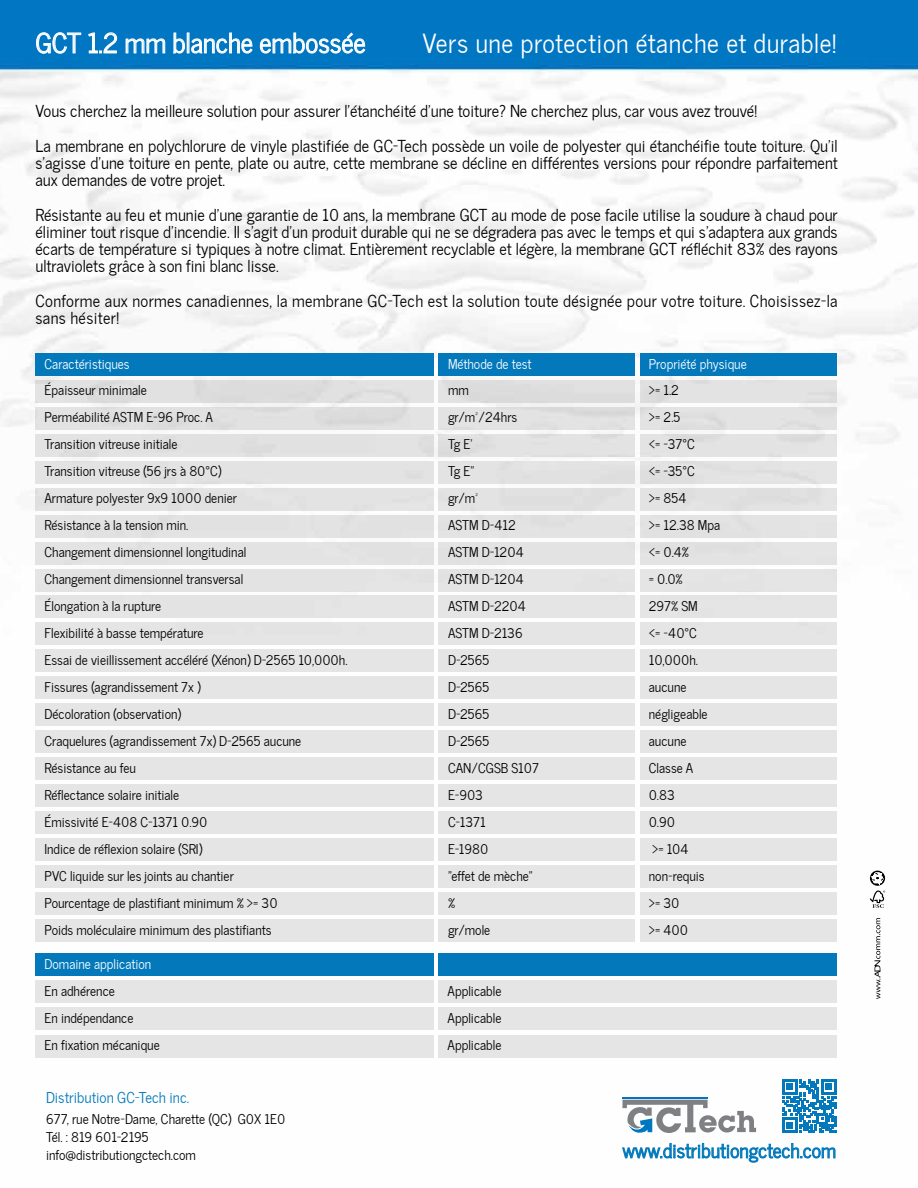
<style>
.page{position:relative;width:918px;height:1188px;background:#fff}
.page>*{position:absolute;margin:0;border:0;box-sizing:border-box;transform-origin:0 0}
.t1{font:27px "News Cycle";color:#fff}
.t2{font:26.4px "News Cycle";letter-spacing:.02em;color:#fff}
.t3{font:19.5px "News Cycle";color:#0379bc}
.t4{font:16.5px/17.2px "News Cycle";color:#000}
.t5{font:16.5px/17.2px "News Cycle";letter-spacing:.02em;color:#000}
.t6{font:15px "News Cycle";color:#0379bc}
.t7{font:13.5px/27px "News Cycle";color:#000}
.t8{font:13.5px "News Cycle";color:#fff}
</style>
<div class="page">
<img style="left:0;top:0;width:918px;height:1133px">
<svg style="left:36px;top:32px;width:46px;height:22px"></svg>
<svg style="left:88px;top:32px;width:29px;height:22px"></svg>
<svg style="left:125px;top:38px;width:41px;height:16px"></svg>
<svg style="left:173px;top:32px;width:12px;height:22px"></svg>
<div style="left:187px;top:33px;width:2px;height:20px;border:1px solid #fff"></div>
<svg style="left:191px;top:32px;width:62px;height:22px"></svg>
<svg style="left:260px;top:32px;width:106px;height:22px;background:#489cd3"></svg>
<div style="left:36px;top:353px;width:398px;height:23px;background:#0379bc"></div>
<div style="left:438px;top:353px;width:197px;height:23px;background:#0379bc"></div>
<div style="left:640px;top:353px;width:196px;height:23px;background:#0379bc"></div>
<div style="left:36px;top:380px;width:398px;height:23px;background:#e0e0e0"></div>
<div style="left:438px;top:380px;width:197px;height:23px;background:#dcdcdc"></div>
<div style="left:640px;top:380px;width:196px;height:23px;background:#e3e3e3"></div>
<div style="left:36px;top:407px;width:398px;height:23px;background:#e1e1e1"></div>
<div style="left:438px;top:407px;width:197px;height:23px;background:#e3e3e3"></div>
<div style="left:640px;top:407px;width:196px;height:23px;background:#e3e3e3"></div>
<div style="left:36px;top:434px;width:398px;height:23px;background:#e1e1e1"></div>
<div style="left:438px;top:434px;width:197px;height:23px;background:#e3e3e3"></div>
<div style="left:640px;top:434px;width:196px;height:23px;background:#e3e3e3"></div>
<div style="left:36px;top:461px;width:398px;height:23px;background:#e3e3e3"></div>
<div style="left:438px;top:461px;width:197px;height:23px;background:#e2e2e2"></div>
<div style="left:640px;top:461px;width:196px;height:23px;background:#e3e3e3"></div>
<div style="left:36px;top:488px;width:398px;height:23px;background:#e3e3e3"></div>
<div style="left:438px;top:488px;width:197px;height:23px;background:#e1e1e1"></div>
<div style="left:640px;top:488px;width:196px;height:23px;background:#e1e1e1"></div>
<div style="left:36px;top:515px;width:398px;height:22px;background:#e1e1e1"></div>
<div style="left:438px;top:515px;width:197px;height:22px;background:#e3e3e3"></div>
<div style="left:640px;top:515px;width:196px;height:22px;background:#e3e3e3"></div>
<div style="left:36px;top:542px;width:398px;height:22px;background:#e3e3e3"></div>
<div style="left:438px;top:542px;width:197px;height:22px;background:#e3e3e3"></div>
<div style="left:640px;top:542px;width:196px;height:22px;background:#e3e3e3"></div>
<div style="left:36px;top:569px;width:398px;height:22px;background:#e3e3e3"></div>
<div style="left:438px;top:569px;width:197px;height:22px;background:#e5e5e5"></div>
<div style="left:640px;top:569px;width:196px;height:22px;background:#e5e5e5"></div>
<div style="left:36px;top:596px;width:398px;height:22px;background:#e5e5e5"></div>
<div style="left:438px;top:596px;width:197px;height:22px;background:#e5e5e5"></div>
<div style="left:640px;top:596px;width:196px;height:22px;background:#e5e5e5"></div>
<div style="left:36px;top:623px;width:398px;height:22px;background:#e5e5e5"></div>
<div style="left:438px;top:623px;width:197px;height:22px;background:#e5e5e5"></div>
<div style="left:640px;top:623px;width:196px;height:22px;background:#e5e5e5"></div>
<div style="left:36px;top:650px;width:398px;height:22px;background:#e5e5e5"></div>
<div style="left:438px;top:650px;width:197px;height:22px;background:#e5e5e5"></div>
<div style="left:640px;top:650px;width:196px;height:22px;background:#e5e5e5"></div>
<div style="left:36px;top:676px;width:398px;height:23px;background:#e5e5e5"></div>
<div style="left:438px;top:676px;width:197px;height:23px;background:#e5e5e5"></div>
<div style="left:640px;top:676px;width:196px;height:23px;background:#e5e5e5"></div>
<div style="left:36px;top:703px;width:398px;height:23px;background:#e5e5e5"></div>
<div style="left:438px;top:703px;width:197px;height:23px;background:#e5e5e5"></div>
<div style="left:640px;top:703px;width:196px;height:23px;background:#e5e5e5"></div>
<div style="left:36px;top:730px;width:398px;height:23px;background:#e5e5e5"></div>
<div style="left:438px;top:730px;width:197px;height:23px;background:#e5e5e5"></div>
<div style="left:640px;top:730px;width:196px;height:23px;background:#e5e5e5"></div>
<div style="left:36px;top:757px;width:398px;height:23px;background:#e5e5e5"></div>
<div style="left:438px;top:757px;width:197px;height:23px;background:#e5e5e5"></div>
<div style="left:640px;top:757px;width:196px;height:23px;background:#e5e5e5"></div>
<div style="left:36px;top:784px;width:398px;height:23px;background:#e5e5e5"></div>
<div style="left:438px;top:784px;width:197px;height:23px;background:#e5e5e5"></div>
<div style="left:640px;top:784px;width:196px;height:23px;background:#e5e5e5"></div>
<div style="left:36px;top:811px;width:398px;height:23px;background:#e5e5e5"></div>
<div style="left:438px;top:811px;width:197px;height:23px;background:#e5e5e5"></div>
<div style="left:640px;top:811px;width:196px;height:23px;background:#e5e5e5"></div>
<div style="left:36px;top:838px;width:398px;height:23px;background:#e5e5e5"></div>
<div style="left:438px;top:838px;width:197px;height:23px;background:#e5e5e5"></div>
<div style="left:640px;top:838px;width:196px;height:23px;background:#e5e5e5"></div>
<div style="left:36px;top:865px;width:398px;height:23px;background:#e5e5e5"></div>
<div style="left:438px;top:865px;width:197px;height:23px;background:#e5e5e5"></div>
<div style="left:640px;top:865px;width:196px;height:23px;background:#e5e5e5"></div>
<div style="left:36px;top:892px;width:398px;height:23px;background:#e5e5e5"></div>
<div style="left:438px;top:892px;width:197px;height:23px;background:#e5e5e5"></div>
<div style="left:640px;top:892px;width:196px;height:23px;background:#e5e5e5"></div>
<div style="left:36px;top:919px;width:398px;height:23px;background:#e5e5e5"></div>
<div style="left:438px;top:919px;width:197px;height:23px;background:#e5e5e5"></div>
<div style="left:640px;top:919px;width:196px;height:23px;background:#e5e5e5"></div>
<div style="left:36px;top:953px;width:398px;height:23px;background:#0379bc"></div>
<div style="left:438px;top:953px;width:398px;height:23px;background:#0379bc"></div>
<div style="left:36px;top:980px;width:398px;height:23px;background:#e5e5e5"></div>
<div style="left:438px;top:980px;width:398px;height:23px;background:#e5e5e5"></div>
<div style="left:36px;top:1008px;width:398px;height:22px;background:#e5e5e5"></div>
<div style="left:438px;top:1008px;width:398px;height:22px;background:#e5e5e5"></div>
<div style="left:36px;top:1035px;width:398px;height:22px;background:#e5e5e5"></div>
<div style="left:438px;top:1035px;width:398px;height:22px;background:#e5e5e5"></div>
<svg style="left:622px;top:1143px;width:214px;height:20px"></svg>
<svg style="left:782px;top:1079px;width:54px;height:54px"></svg>
<svg style="left:875px;top:918px;width:5px;height:81px"></svg>
<hr style="left:623px;top:1097px;width:85px;height:1px;background:#0076c0">
<svg style="left:622px;top:1100px;width:134px;height:33px"></svg>
<svg style="left:870px;top:871px;width:15px;height:15px"></svg>
<svg style="left:872px;top:873px;width:11px;height:11px"></svg>
<svg style="left:870px;top:891px;width:15px;height:17px"></svg>
<h1 class="t1" style="left:36px;top:20px;width:332px">GCT 1.2 mm blanche embossée</h1>
<h2 class="t2" style="left:422px;top:21px;width:415px">Vers une protection étanche et durable!</h2>
<p class="t4" style="left:36px;top:92px;width:804px;line-height:34.5px">Vous cherchez la meilleure solution pour assurer l'étanchéité d'une toiture? Ne cherchez plus, car vous avez trouvé!<br>La membrane en polychlorure de vinyle plastifiée de GC-Tech possède un voile de polyester qui étanchéifie toute toiture. Qu'il</p>
<p class="t4" style="left:36px;top:152px;width:804px">s'agisse d'une toiture en pente, plate ou autre, cette membrane se décline en différentes versions pour répondre parfaitement aux demandes de votre projet.</p>
<p class="t4" style="left:36px;top:204px;width:804px;text-align:justify">Résistante au feu et munie d'une garantie de 10 ans, la membrane GCT au mode de pose facile utilise la soudure à chaud pour éliminer tout risque d'incendie. Il s'agit d'un produit durable qui ne se dégradera pas avec le temps et qui s'adaptera aux grands écarts de température si typiques à notre climat. Entièrement recyclable et légère, la membrane GCT réfléchit 83% des rayons ultraviolets grâce à son fini blanc lisse.</p>
<p class="t5" style="left:36px;top:290px;width:804px">Conforme aux normes canadiennes, la membrane GC-Tech est la solution toute désignée pour votre toiture. Choisissez-la sans hésiter!</p>
<p class="t8" style="left:45px;top:353px;width:87px">Caractéristiques</p>
<p class="t8" style="left:448px;top:353px;width:85px">Méthode de test</p>
<p class="t8" style="left:649px;top:353px;width:99px">Propriété physique</p>
<p class="t7" style="left:45px;top:375px;width:305px">Épaisseur minimale<br>Perméabilité ASTM E-96 Proc. A<br>Transition vitreuse initiale<br>Transition vitreuse (56 jrs à 80°C)<br>Armature polyester 9x9 1000 denier<br>Résistance à la tension min.<br>Changement dimensionnel longitudinal<br>Changement dimensionnel transversal<br>Élongation à la rupture<br>Flexibilité à basse température<br>Essai de vieillissement accéléré (Xénon) D-2565 10,000h.<br>Fissures (agrandissement 7x )<br>Décoloration (observation)<br>Craquelures (agrandissement 7x) D-2565 aucune Résistance au feu<br>Réflectance solaire initiale<br>Émissivité E-408 C-1371 0.90<br>Indice de réflexion solaire (SRI)<br>PVC liquide sur les joints au chantier<br>Pourcentage de plastifiant minimum % &gt;= 30<br>Poids moléculaire minimum des plastifiants</p>
<p class="t7" style="left:448px;top:375px;width:92px">mm gr/m²/24hrs<br>Tg E'<br>Tg E"<br>gr/m²<br>ASTM D-412<br>ASTM D-1204<br>ASTM D-1204<br>ASTM D-2204<br>ASTM D-2136<br>D-2565<br>D-2565<br>D-2565<br>D-2565<br>CAN/CGSB S107<br>E-903<br>C-1371<br>E-1980<br>"effet de mèche" %<br>gr/mole</p>
<p class="t7" style="left:649px;top:375px;width:73px">&gt;= 1.2<br>&gt;= 2.5<br>&lt;= -37°C<br>&lt;= -35°C<br>&gt;= 854<br>&gt;= 12.38 Mpa &lt;= 0.4%<br>= 0.0%<br>297% SM<br>&lt;= -40°C<br>10,000h. aucune négligeable aucune<br>Classe A<br>0.83<br>0.90<br>&gt;= 104 non-requis<br>&gt;= 30<br>&gt;= 400</p>
<p class="t8" style="left:45px;top:953px;width:108px">Domaine application</p>
<p class="t7" style="left:45px;top:976px;width:117px">En adhérence<br>En indépendance<br>En fixation mécanique</p>
<p class="t7" style="left:448px;top:976px;width:55px;text-align:justify">Applicable Applicable Applicable</p>
<p class="t6" style="left:46px;top:1085px;width:145px">Distribution GC-Tech inc.</p>
<p class="t7" style="left:46px;top:1109px;width:241px;line-height:18px">677, rue Notre-Dame, Charette (QC) G0X 1E0<br>Tél. : 819 601-2195 info@distributiongctech.com</p>
<h3 class="t3" style="left:623px;top:1134px;width:215px">www.distributiongctech.com</h3>
</div>
